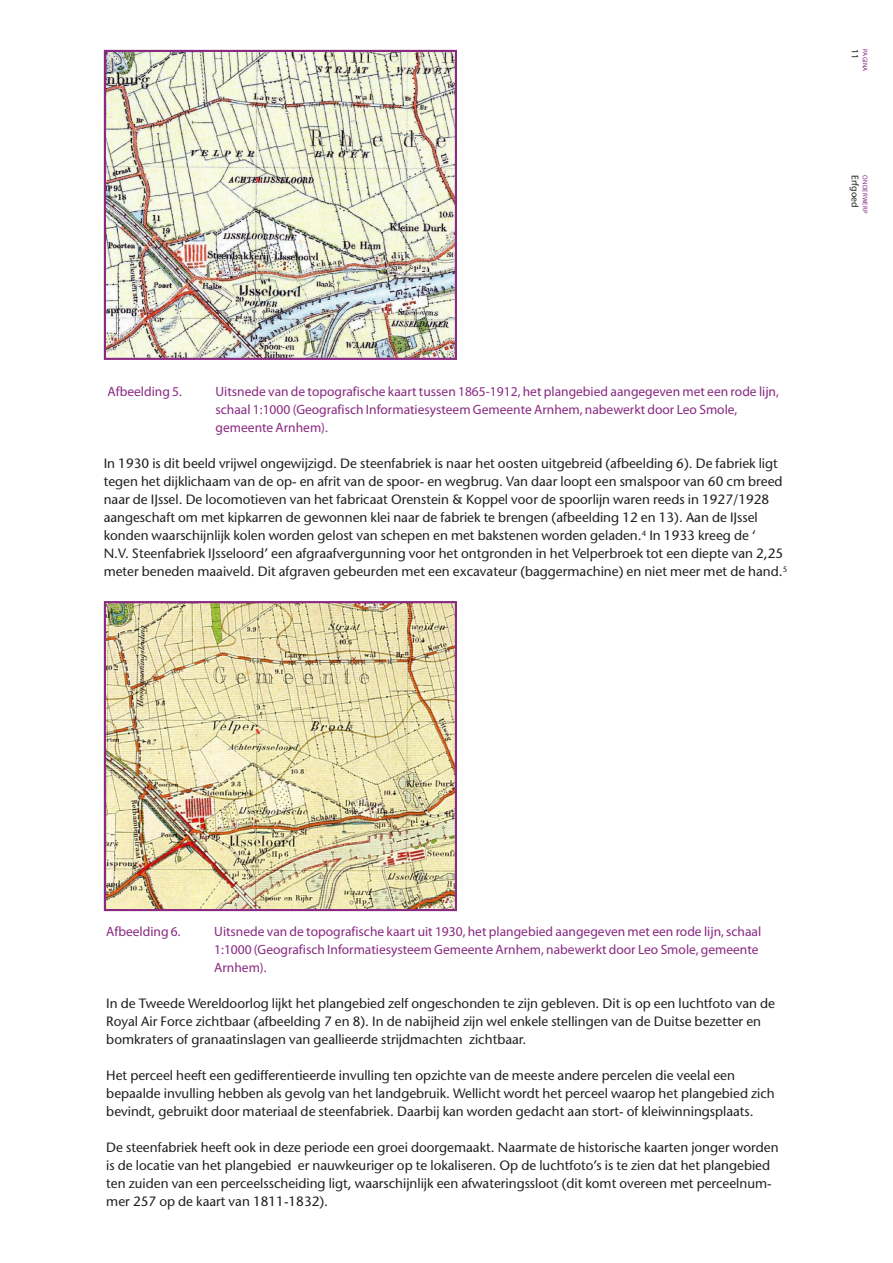
<style>
.page{position:relative;width:893px;height:1263px;background:#fff}
.page>*{position:absolute;margin:0;border:0;box-sizing:border-box;transform-origin:0 0}
.A_Plat{font:13.5px/18px "Stone Sans";color:#231f20}
.A_Fotobijschrift{font:13.5px/18px "Myriad Pro";color:#892981}
.t1{font:9.75px "Myriad Pro";color:#231f20}
.t2{font:6.75px "Myriad Pro";letter-spacing:.02em;color:#892981}
</style>
<div class="page">
<img style="left:107px;top:53px;width:347px;height:304px">
<div style="left:104px;top:50px;width:353px;height:310px;border:2px solid #892981"></div>
<img style="left:107px;top:604px;width:347px;height:304px">
<div style="left:104px;top:601px;width:353px;height:310px;border:2px solid #892981"></div>
<p class="t1" style="left:861px;top:49px;width:12px;rotate:90deg">11</p>
<p class="t2" style="left:869px;top:49px;width:24px;rotate:90deg">PAGINA</p>
<p class="t1" style="left:861px;top:175px;width:34px;rotate:90deg">Erfgoed</p>
<p class="t2" style="left:869px;top:175px;width:39px;rotate:90deg">ONDERWERP</p>
<p class="A_Fotobijschrift" style="left:108px;top:382px;width:76px">Afbeelding 5.</p>
<p class="A_Fotobijschrift" style="left:216px;top:382px;width:565px">Uitsnede van de topografische kaart tussen 1865-1912, het plangebied aangegeven met een rode lijn,</p>
<p class="A_Fotobijschrift" style="left:216px;top:400px;width:523px">schaal 1:1000 (Geografisch Informatiesysteem Gemeente Arnhem, nabewerkt door Leo Smole, gemeente Arnhem).</p>
<p class="A_Plat" style="left:104px;top:454px;width:685px">In 1930 is dit beeld vrijwel ongewijzigd. De steenfabriek is naar het oosten uitgebreid (afbeelding 6). De fabriek ligt tegen het dijklichaam van de op- en afrit van de spoor- en wegbrug. Van daar loopt een smalspoor van 60 cm breed naar de IJssel. De locomotieven van het fabricaat Orenstein &amp; Koppel voor de spoorlijn waren reeds in 1927/1928 aangeschaft om met kipkarren de gewonnen klei naar de fabriek te brengen (afbeelding 12 en 13). Aan de IJssel konden waarschijnlijk kolen worden gelost van schepen en met bakstenen worden geladen.<sup>4</sup> In 1933 kreeg de ‘<br>N.V. Steenfabriek IJsseloord’ een afgraafvergunning voor het ontgronden in het Velperbroek tot een diepte van 2,25 meter beneden maaiveld. Dit afgraven gebeurden met een excavateur (baggermachine) en niet meer met de hand.<sup>5</sup></p>
<p class="A_Fotobijschrift" style="left:106px;top:922px;width:76px">Afbeelding 6.</p>
<p class="A_Fotobijschrift" style="left:214px;top:922px;width:549px">Uitsnede van de topografische kaart uit 1930, het plangebied aangegeven met een rode lijn, schaal<br>1:1000 (Geografisch Informatiesysteem Gemeente Arnhem, nabewerkt door Leo Smole, gemeente<br>Arnhem).</p>
<p class="A_Plat" style="left:106px;top:994px;width:670px">In de Tweede Wereldoorlog lijkt het plangebied zelf ongeschonden te zijn gebleven. Dit is op een luchtfoto van de<br>Royal Air Force zichtbaar (afbeelding 7 en 8). In de nabijheid zijn wel enkele stellingen van de Duitse bezetter en bomkraters of granaatinslagen van geallieerde strijdmachten zichtbaar.</p>
<p class="A_Plat" style="left:106px;top:1066px;width:670px">Het perceel heeft een gedifferentieerde invulling ten opzichte van de meeste andere percelen die veelal een bepaalde invulling hebben als gevolg van het landgebruik. Wellicht wordt het perceel waarop het plangebied zich bevindt, gebruikt door materiaal de steenfabriek. Daarbij kan worden gedacht aan stort- of kleiwinningsplaats.</p>
<p class="A_Plat" style="left:106px;top:1138px;width:674px">De steenfabriek heeft ook in deze periode een groei doorgemaakt. Naarmate de historische kaarten jonger worden is de locatie van het plangebied er nauwkeuriger op te lokaliseren. Op de luchtfoto’s is te zien dat het plangebied ten zuiden van een perceelsscheiding ligt, waarschijnlijk een afwateringssloot (dit komt overeen met perceelnum&shy;mer 257 op de kaart van 1811-1832).</p>
</div>
